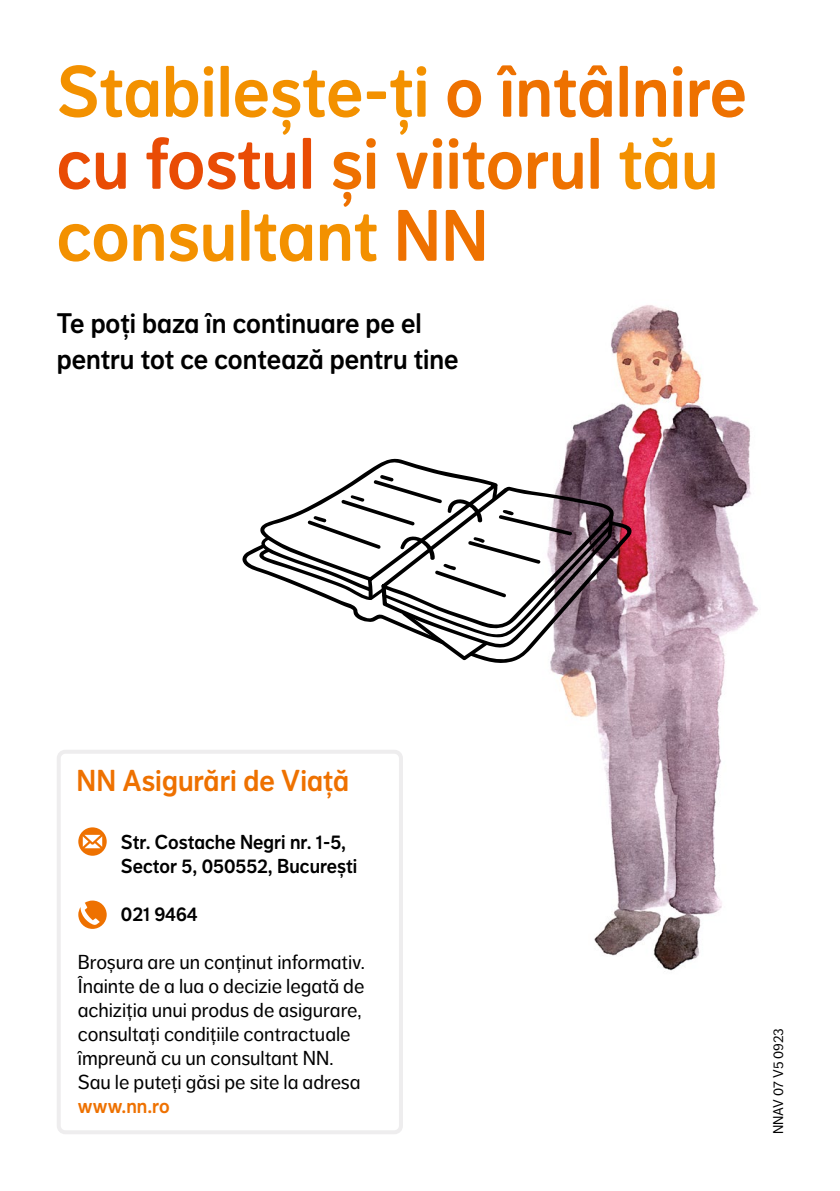
<style>
.page{position:relative;width:840px;height:1191px;background:#fff}
.page>*{position:absolute;margin:0;border:0;box-sizing:border-box;transform-origin:0 0}
.t1{font:72px/72px "NN Dagny Display";color:#f39100}
.t2{font:30px "NN Dagny Display";color:#ee7100}
.t3{font:28px/36px "NN Dagny Display";color:#000}
.t4{font:20px/24px "NN Dagny Text";color:#000}
.t5{font:20px/24px "NN Dagny Display";color:#000}
.t6{font:20px "NN Dagny Display";letter-spacing:.005em;color:#ee7100}
.t7{font:14px "NN Dagny Text";color:#000}
.s1{color:#ee7100}
.s2{color:#e94c05}
</style>
<div class="page">
<img style="left:550px;top:305px;width:209px;height:666px">
<svg style="left:242px;top:459px;width:389px;height:204px"></svg>
<div style="left:57px;top:749px;width:346px;height:385px;border:4px solid #eeedee;border-radius:7px"></div>
<svg style="left:78px;top:900px;width:29px;height:29px"></svg>
<svg style="left:78px;top:827px;width:29px;height:28px"></svg>
<h1 class="t1" style="left:57px;top:56px;width:691px">Stabilește-ți <span class="s1">o întâlnire </span><span class="s2">cu fostul</span> <span class="s1">și viitorul</span> tău consultant <span class="s1">NN</span></h1>
<h3 class="t3" style="left:57px;top:305px;width:403px">Te poți baza în continuare pe el pentru tot ce contează pentru tine</h3>
<h2 class="t2" style="left:77px;top:763px;width:274px">NN Asigurări de Viață</h2>
<p class="t5" style="left:121px;top:830px;width:238px">Str. Costache Negri nr. 1-5,<br>Sector 5, 050552, București</p>
<p class="t5" style="left:121px;top:902px;width:78px">021 9464</p>
<p class="t4" style="left:78px;top:950px;width:288px">Broșura are un conținut informativ.<br>Înainte de a lua o decizie legată de achiziția unui produs de asigurare, consultați condițiile contractuale împreună cu un consultant NN.<br>Sau le puteți găsi pe site la adresa</p>
<p class="t6" style="left:78px;top:1094px;width:93px">www.nn.ro</p>
<p class="t7" style="left:770px;top:1134px;width:107px;rotate:-90deg">NNAV 07 V5 0923</p>
</div>
